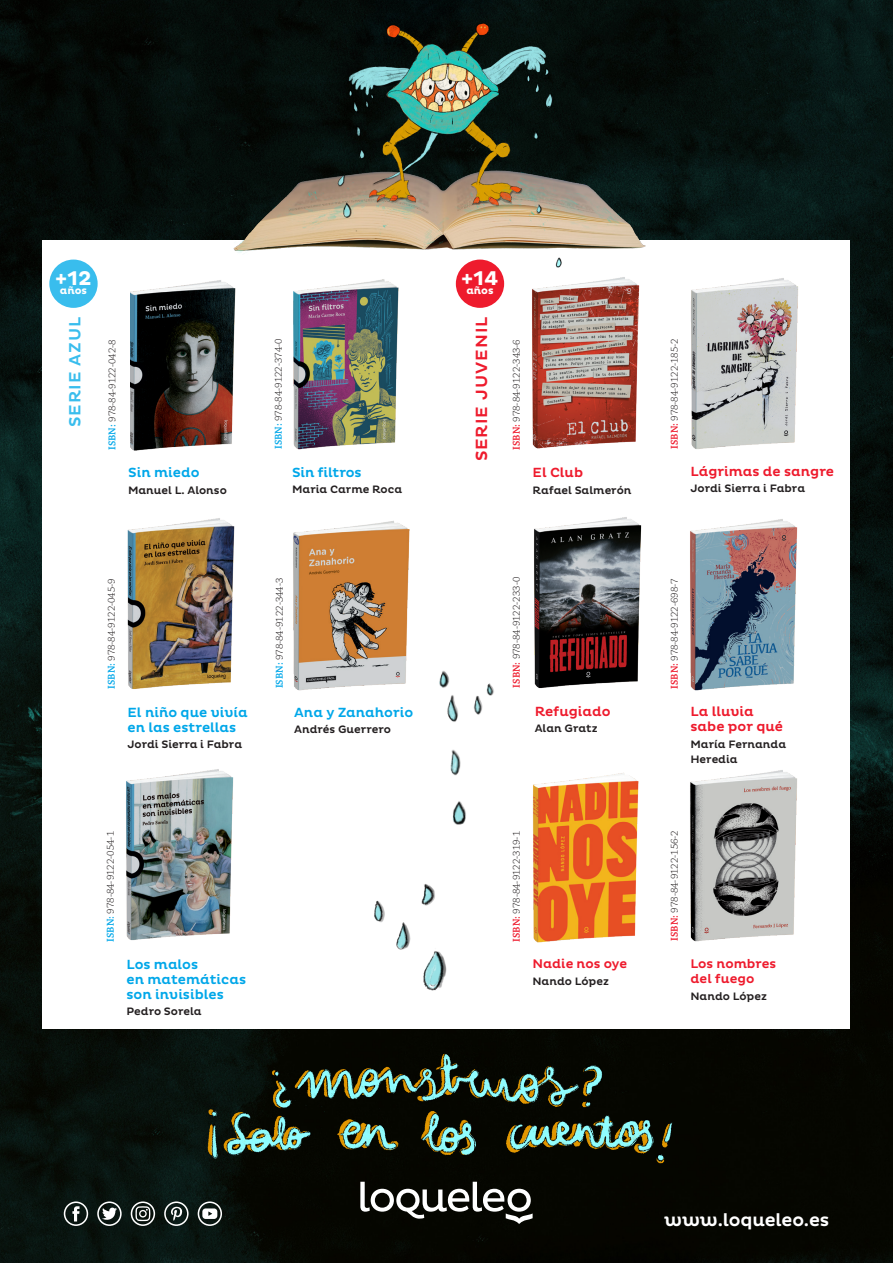
<style>
.page{position:relative;width:893px;height:1263px;background:#fff}
.page>*{position:absolute;margin:0;border:0;box-sizing:border-box;transform-origin:0 0}
.t1{font:700 20.25px "Pluto";color:#fff}
.t2{font:500 18px "Pluto";letter-spacing:-.01em;color:#fff}
.t3{font:500 16.5px "Pluto";letter-spacing:.065em;color:#ee1b2d}
.t4{font:500 16.5px "Pluto";letter-spacing:.05em;color:#39bded}
._00_titulo_libro_azu{font:500 13.5px/15px "Pluto";color:#00a7e9}
._00_titulo_libro_roj{font:500 13.5px/15px "Pluto";color:#ee1b2d}
._00_titulo_libro_roj-2{font:500 12.75px/15px "Pluto";color:#ee1b2d}
._00_titulo_libro_roj-3{font:500 10.95px/15px "Pluto";color:#231f20}
._00_titulo_libro_azu-2{font:500 10.95px "Pluto";color:#231f20}
._01_autor_libro{font:500 10.95px "Pluto";color:#231f20}
._04_texto_fichas_lib{font:300 10.5px "Chaparral Pro";color:#231f20}
.t5{font:700 10.5px "Pluto";color:#fff}
.s1{font-weight:600;color:#00a7e9}
.s2{font-weight:600;color:#ee1b2d}
</style>
<div class="page">
<img style="left:0;top:0;width:893px;height:1263px">
<div style="left:43px;top:240px;width:807px;height:789px;background:#fff"></div>
<div style="left:49px;top:260px;width:49px;height:48px;background:#39bded;border-radius:50%"></div>
<img style="left:187px;top:969px;width:512px;height:204px">
<img style="left:139px;top:0;width:614px;height:308px">
<svg style="left:360px;top:1182px;width:173px;height:42px"></svg>
<div style="left:131px;top:1201px;width:24px;height:25px;border:2px solid #fff;border-radius:50%"></div>
<svg style="left:135px;top:1206px;width:15px;height:15px"></svg>
<div style="left:198px;top:1201px;width:24px;height:25px;border:2px solid #fff;border-radius:50%"></div>
<svg style="left:202px;top:1208px;width:15px;height:11px"></svg>
<div style="left:64px;top:1201px;width:24px;height:25px;border:2px solid #fff;border-radius:50%"></div>
<svg style="left:72px;top:1206px;width:8px;height:15px"></svg>
<div style="left:97px;top:1201px;width:25px;height:25px;border:2px solid #fff;border-radius:50%"></div>
<svg style="left:102px;top:1207px;width:15px;height:13px"></svg>
<div style="left:164px;top:1201px;width:25px;height:25px;border:2px solid #fff;border-radius:50%"></div>
<svg style="left:171px;top:1206px;width:11px;height:15px"></svg>
<img style="left:130px;top:270px;width:124px;height:181px">
<img style="left:126px;top:769px;width:108px;height:171px">
<img style="left:293px;top:520px;width:117px;height:171px">
<img style="left:275px;top:273px;width:142px;height:177px">
<img style="left:127px;top:518px;width:108px;height:171px">
<img style="left:528px;top:268px;width:129px;height:181px">
<img style="left:534px;top:517px;width:108px;height:172px">
<img style="left:686px;top:268px;width:112px;height:181px">
<img style="left:533px;top:772px;width:106px;height:171px">
<img style="left:690px;top:770px;width:107px;height:172px">
<img style="left:690px;top:519px;width:108px;height:172px">
<img style="left:374px;top:884px;width:61px;height:57px">
<img style="left:439px;top:670px;width:55px;height:155px">
<p class="t1" style="left:55px;top:266px;width:38px">+12</p>
<p class="t5" style="left:60px;top:284px;width:29px">años</p>
<p class="t4" style="left:66px;top:427px;width:112px;rotate:-90deg">SERIE AZUL</p>
<p class="_04_texto_fichas_lib" style="left:106px;top:450px;width:112px;rotate:-90deg"><span class="s1">ISBN:</span> 978-84-9122-042-8</p>
<p class="_00_titulo_libro_azu" style="left:128px;top:465px;width:73px">Sin miedo</p>
<p class="_00_titulo_libro_azu-2" style="left:128px;top:484px;width:100px">Manuel L. Alonso</p>
<p class="_04_texto_fichas_lib" style="left:273px;top:449px;width:112px;rotate:-90deg"><span class="s1">ISBN:</span> 978-84-9122-374-0</p>
<p class="_00_titulo_libro_azu" style="left:292px;top:465px;width:71px">Sin filtros</p>
<p class="_01_autor_libro" style="left:292px;top:483px;width:111px">Maria Carme Roca</p>
<p class="_04_texto_fichas_lib" style="left:106px;top:689px;width:112px;rotate:-90deg"><span class="s1">ISBN:</span> 978-84-9122-045-9</p>
<p class="_00_titulo_libro_azu" style="left:128px;top:705px;width:122px">El niño que vivía en las estrellas</p>
<p class="_00_titulo_libro_azu-2" style="left:128px;top:738px;width:116px">Jordi Sierra i Fabra</p>
<p class="_04_texto_fichas_lib" style="left:274px;top:688px;width:112px;rotate:-90deg"><span class="s1">ISBN:</span> 978-84-9122-344-3</p>
<p class="_00_titulo_libro_azu" style="left:294px;top:705px;width:121px">Ana y Zanahorio</p>
<p class="_00_titulo_libro_azu-2" style="left:294px;top:723px;width:98px">Andrés Guerrero</p>
<p class="_04_texto_fichas_lib" style="left:105px;top:942px;width:112px;rotate:-90deg"><span class="s1">ISBN:</span> 978-84-9122-054-1</p>
<p class="_00_titulo_libro_azu" style="left:127px;top:957px;width:121px">Los malos<br>en matemáticas son invisibles</p>
<p class="_00_titulo_libro_azu-2" style="left:127px;top:1005px;width:77px">Pedro Sorela</p>
<p class="t1" style="left:461px;top:266px;width:39px">+14</p>
<p class="t5" style="left:466px;top:284px;width:29px">años</p>
<p class="t3" style="left:472px;top:461px;width:146px;rotate:-90deg">SERIE JUVENIL</p>
<p class="_04_texto_fichas_lib" style="left:511px;top:450px;width:112px;rotate:-90deg"><span class="s2">ISBN:</span> 978-84-9122-343-6</p>
<p class="_00_titulo_libro_roj" style="left:533px;top:465px;width:52px">El Club</p>
<p class="_00_titulo_libro_roj-3" style="left:533px;top:483px;width:100px">Rafael Salmerón</p>
<p class="_04_texto_fichas_lib" style="left:511px;top:688px;width:112px;rotate:-90deg"><span class="s2">ISBN:</span> 978-84-9122-233-0</p>
<p class="_00_titulo_libro_roj" style="left:535px;top:704px;width:77px">Refugiado</p>
<p class="_00_titulo_libro_roj-3" style="left:535px;top:721px;width:64px">Alan Gratz</p>
<p class="_04_texto_fichas_lib" style="left:511px;top:942px;width:112px;rotate:-90deg"><span class="s2">ISBN:</span> 978-84-9122-319-1</p>
<p class="_00_titulo_libro_roj-2" style="left:533px;top:957px;width:96px">Nadie nos oye</p>
<p class="_00_titulo_libro_roj-3" style="left:533px;top:974px;width:78px">Nando López</p>
<p class="_04_texto_fichas_lib" style="left:669px;top:449px;width:112px;rotate:-90deg"><span class="s2">ISBN:</span> 978-84-9122-185-2</p>
<p class="_00_titulo_libro_roj" style="left:690px;top:464px;width:145px">Lágrimas de sangre</p>
<p class="_01_autor_libro" style="left:690px;top:482px;width:116px">Jordi Sierra i Fabra</p>
<p class="_04_texto_fichas_lib" style="left:669px;top:689px;width:112px;rotate:-90deg"><span class="s2">ISBN:</span> 978-84-9122-698-7</p>
<p class="_00_titulo_libro_roj" style="left:690px;top:704px;width:94px">La lluvia sabe por qué</p>
<p class="_00_titulo_libro_roj-3" style="left:690px;top:737px;width:97px">María Fernanda<br>Heredia</p>
<p class="_04_texto_fichas_lib" style="left:669px;top:941px;width:112px;rotate:-90deg"><span class="s2">ISBN:</span> 978-84-9122-156-2</p>
<p class="_00_titulo_libro_roj-2" style="left:690px;top:957px;width:87px">Los nombres del fuego</p>
<p class="_00_titulo_libro_roj-3" style="left:690px;top:989px;width:78px">Nando López</p>
<p class="t2" style="left:664px;top:1209px;width:166px">www.loqueleo.es</p>
</div>
